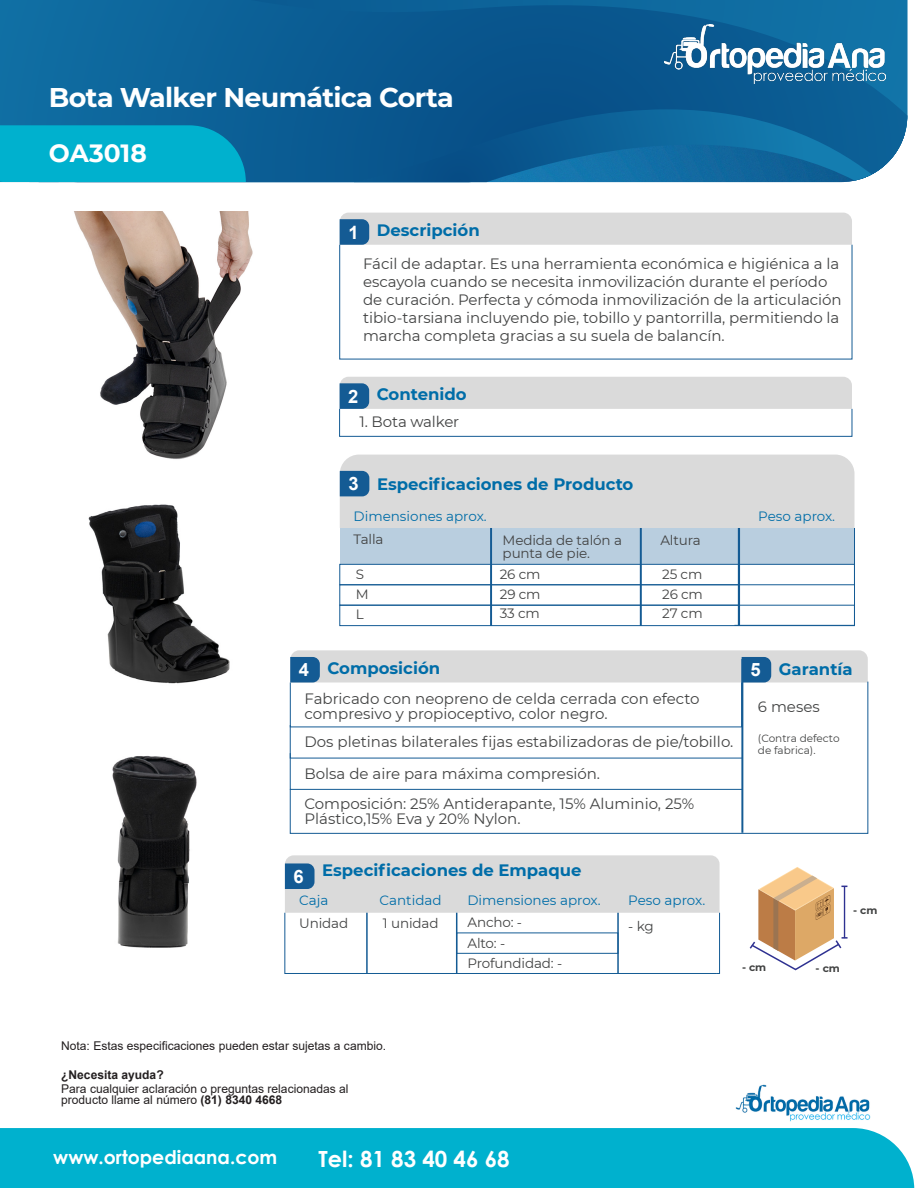
<style>
.page{position:relative;width:918px;height:1188px;background:#fff}
.page>*{position:absolute;margin:0;border:0;box-sizing:border-box;transform-origin:0 0}
.t1{font:700 27px "Montserrat";letter-spacing:-.025em;color:#fff}
.t2{font:700 24.9px "Montserrat";color:#fff}
.t3{font:700 22.35px "Century Gothic";color:#fff}
.t4{font:700 18.9px "Century Gothic";color:#fff}
.t5{font:700 16.5px "Montserrat";color:#006da8}
.t6{font:15px/18px "Montserrat";letter-spacing:-.005em;color:#424343}
.t7{font:13.5px/19.5px "Montserrat";letter-spacing:-.01em;color:#424343}
.t8{font:13.5px "Montserrat";color:#006da8}
.t9{font:12px/11.6px "Arial";color:#231f20}
.t10{font:700 12px "Arial";color:#231f20}
.t11{font:10.5px/12px "Montserrat";color:#424343}
.t12{font:700 10.5px "Montserrat";color:#424343}
.s1{font-family:"Arial";font-size:18.45px;color:#fff}
.s2{font-weight:700}
</style>
<div class="page">
<img style="left:74px;top:212px;width:179px;height:247px">
<svg style="left:0;top:0;width:907px;height:175px;background:#0d6096"></svg>
<svg style="left:0;top:109px;width:872px;height:73px;background:#0c6097"></svg>
<div style="left:0;top:125px;width:246px;height:57px;background:#00b1ce"></div>
<div style="left:0;top:1128px;width:914px;height:60px;background:#00b1ce"></div>
<div style="left:340px;top:213px;width:512px;height:31px;background:#dadada"></div>
<div style="left:340px;top:377px;width:512px;height:32px;background:#dadada"></div>
<div style="left:339px;top:409px;width:513px;height:28px;border:1px solid #145b94"></div>
<svg style="left:290px;top:650px;width:578px;height:31px;background:#cbd1d5"></svg>
<hr style="left:741px;top:659px;width:2px;height:174px;background:#145b94">
<svg style="left:290px;top:681px;width:578px;height:153px"></svg>
<svg style="left:290px;top:725px;width:453px;height:65px"></svg>
<svg style="left:340px;top:455px;width:515px;height:171px"></svg>
<hr style="left:490px;top:528px;width:2px;height:98px;background:#145b94">
<hr style="left:640px;top:528px;width:2px;height:98px;background:#145b94">
<svg style="left:284px;top:855px;width:436px;height:119px"></svg>
<svg style="left:749px;top:867px;width:99px;height:104px"></svg>
<img style="left:88px;top:504px;width:142px;height:180px">
<img style="left:112px;top:756px;width:85px;height:192px">
<img style="left:664px;top:25px;width:221px;height:58px">
<img style="left:736px;top:1084px;width:135px;height:37px">
<h1 class="t1" style="left:49px;top:78px;width:406px">Bota Walker Neumática Corta</h1>
<h2 class="t2" style="left:49px;top:135px;width:99px">OA3018</h2>
<p class="t5" style="left:348px;top:219px;width:133px"><span class="s1">1</span> Descripción</p>
<p class="t6" style="left:363px;top:254px;width:480px">Fácil de adaptar. Es una herramienta económica e higiénica a la escayola cuando se necesita inmovilización durante el período de curación. Perfecta y cómoda inmovilización de la articulación tibio-tarsiana incluyendo pie, tobillo y pantorrilla, permitiendo la marcha completa gracias a su suela de balancín.</p>
<p class="t5" style="left:348px;top:383px;width:120px"><span class="s1">2</span> Contenido</p>
<p class="t6" style="left:360px;top:413px;width:101px">1. Bota walker</p>
<p class="t5" style="left:349px;top:472px;width:286px"><span class="s1">3</span> Especificaciones de Producto</p>
<p class="t8" style="left:354px;top:507px;width:135px">Dimensiones aprox.</p>
<p class="t8" style="left:758px;top:507px;width:78px">Peso aprox.</p>
<p class="t7" style="left:354px;top:529px;width:32px">Talla</p>
<p class="t7" style="left:503px;top:533px;width:121px;line-height:13.5px">Medida de talón a punta de pie.</p>
<p class="t7" style="left:660px;top:530px;width:42px">Altura</p>
<p class="t7" style="left:500px;top:564px;width:42px;text-align:justify">26 cm 29 cm 33 cm</p>
<p class="t7" style="left:662px;top:564px;width:42px;text-align:justify">25 cm 26 cm 27 cm</p>
<p class="t7" style="left:356px;top:564px;width:14px;line-height:20px">S<br>M<br>L</p>
<p class="t5" style="left:299px;top:656px;width:143px"><span class="s1">4</span> Composición</p>
<p class="t6" style="left:305px;top:690px;width:397px;line-height:15px">Fabricado con neopreno de celda cerrada con efecto compresivo y propioceptivo, color negro.</p>
<p class="t6" style="left:758px;top:697px;width:63px">6 meses</p>
<p class="t11" style="left:758px;top:732px;width:83px">(Contra defecto de fabrica).</p>
<p class="t5" style="left:750px;top:657px;width:104px"><span class="s1">5</span> Garantía</p>
<p class="t6" style="left:304px;top:725px;width:430px;line-height:32.4px">Dos pletinas bilaterales fijas estabilizadoras de pie/tobillo.<br>Bolsa de aire para máxima compresión.</p>
<p class="t6" style="left:304px;top:796px;width:391px;line-height:15px">Composición: 25% Antiderapante, 15% Aluminio, 25%<br>Plástico,15% Eva y 20% Nylon.</p>
<p class="t5" style="left:294px;top:858px;width:289px"><span class="s1">6</span> Especificaciones de Empaque</p>
<p class="t8" style="left:299px;top:891px;width:31px">Caja</p>
<p class="t8" style="left:380px;top:891px;width:64px">Cantidad</p>
<p class="t8" style="left:467px;top:891px;width:135px">Dimensiones aprox.</p>
<p class="t8" style="left:628px;top:891px;width:78px">Peso aprox.</p>
<p class="t7" style="left:299px;top:913px;width:51px">Unidad</p>
<p class="t7" style="left:383px;top:913px;width:57px">1 unidad</p>
<p class="t7" style="left:467px;top:912px;width:96px;line-height:20.4px">Ancho: -<br>Alto: -<br>Profundidad: -</p>
<p class="t7" style="left:628px;top:916px;width:27px">- kg</p>
<p class="t9" style="left:61px;top:1040px;width:327px">Nota: Estas especificaciones pueden estar sujetas a cambio.</p>
<p class="t9" style="left:61px;top:1083px;width:289px">Para cualquier aclaración o preguntas relacionadas al producto llame al número <span class="s2">(81) 8340 4668</span></p>
<p class="t10" style="left:61px;top:1066px;width:104px">¿Necesita ayuda?</p>
<p class="t4" style="left:53px;top:1143px;width:226px">www.ortopediaana.com</p>
<h3 class="t3" style="left:319px;top:1142px;width:193px">Tel: 81 83 40 46 68</h3>
<p class="t12" style="left:853px;top:903px;width:26px">- cm</p>
<p class="t12" style="left:742px;top:960px;width:26px">- cm</p>
<p class="t12" style="left:816px;top:961px;width:26px">- cm</p>
</div>
